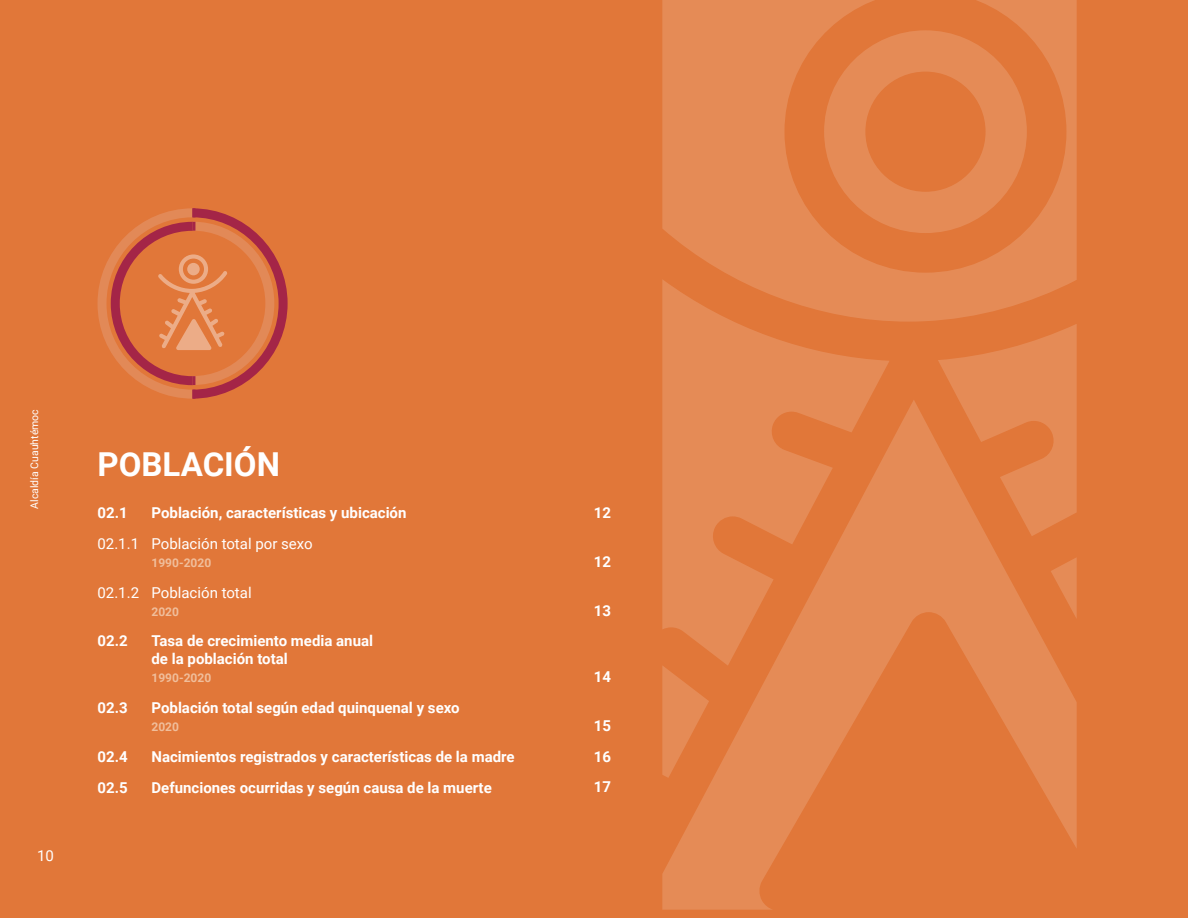
<style>
.page{position:relative;width:1188px;height:918px;background:#e17739}
.page>*{position:absolute;margin:0;border:0;box-sizing:border-box;transform-origin:0 0}
.t1{font:700 33px "Roboto";color:#fff}
.t2{font:700 15px/18px "Roboto";color:#fff}
.t3{font:15px "Roboto";color:#fff}
.t4{font:700 12px "Roboto";color:#f0be9b}
.t5{font:10.5px "Roboto";color:#fff}
</style>
<div class="page">
<svg style="left:663px;top:0;width:414px;height:910px;background:#e38249"></svg>
<svg style="left:98px;top:208px;width:190px;height:191px;background:#d97142"></svg>
<svg style="left:187px;top:263px;width:13px;height:12px"></svg>
<p class="t5" style="left:27px;top:509px;width:101px;rotate:-90deg">Alcaldía Cuauhtémoc</p>
<p class="t3" style="left:37px;top:845px;width:18px">10</p>
<h1 class="t1" style="left:98px;top:441px;width:184px">POBLACIÓN</h1>
<p class="t2" style="left:98px;top:503px;width:32px">02.1</p>
<p class="t2" style="left:152px;top:503px;width:257px">Población, características y ubicación</p>
<p class="t2" style="left:594px;top:503px;width:19px">12</p>
<p class="t3" style="left:97px;top:533px;width:217px">02.1.1 Población total por sexo</p>
<p class="t4" style="left:152px;top:554px;width:61px">1990-2020</p>
<p class="t2" style="left:594px;top:552px;width:19px">12</p>
<p class="t3" style="left:98px;top:582px;width:156px">02.1.2 Población total</p>
<p class="t4" style="left:152px;top:603px;width:29px">2020</p>
<p class="t2" style="left:594px;top:601px;width:19px">13</p>
<p class="t2" style="left:98px;top:631px;width:32px">02.2</p>
<p class="t2" style="left:152px;top:631px;width:223px">Tasa de crecimiento media anual de la población total</p>
<p class="t4" style="left:152px;top:670px;width:61px">1990-2020</p>
<p class="t2" style="left:594px;top:667px;width:19px">14</p>
<p class="t2" style="left:98px;top:698px;width:32px">02.3</p>
<p class="t2" style="left:152px;top:698px;width:310px">Población total según edad quinquenal y sexo</p>
<p class="t4" style="left:152px;top:718px;width:29px">2020</p>
<p class="t2" style="left:594px;top:716px;width:19px">15</p>
<p class="t2" style="left:98px;top:747px;width:32px">02.4</p>
<p class="t2" style="left:152px;top:747px;width:365px">Nacimientos registrados y características de la madre</p>
<p class="t2" style="left:594px;top:747px;width:19px">16</p>
<p class="t2" style="left:98px;top:778px;width:32px">02.5</p>
<p class="t2" style="left:152px;top:778px;width:342px">Defunciones ocurridas y según causa de la muerte</p>
<p class="t2" style="left:594px;top:777px;width:19px">17</p>
</div>
